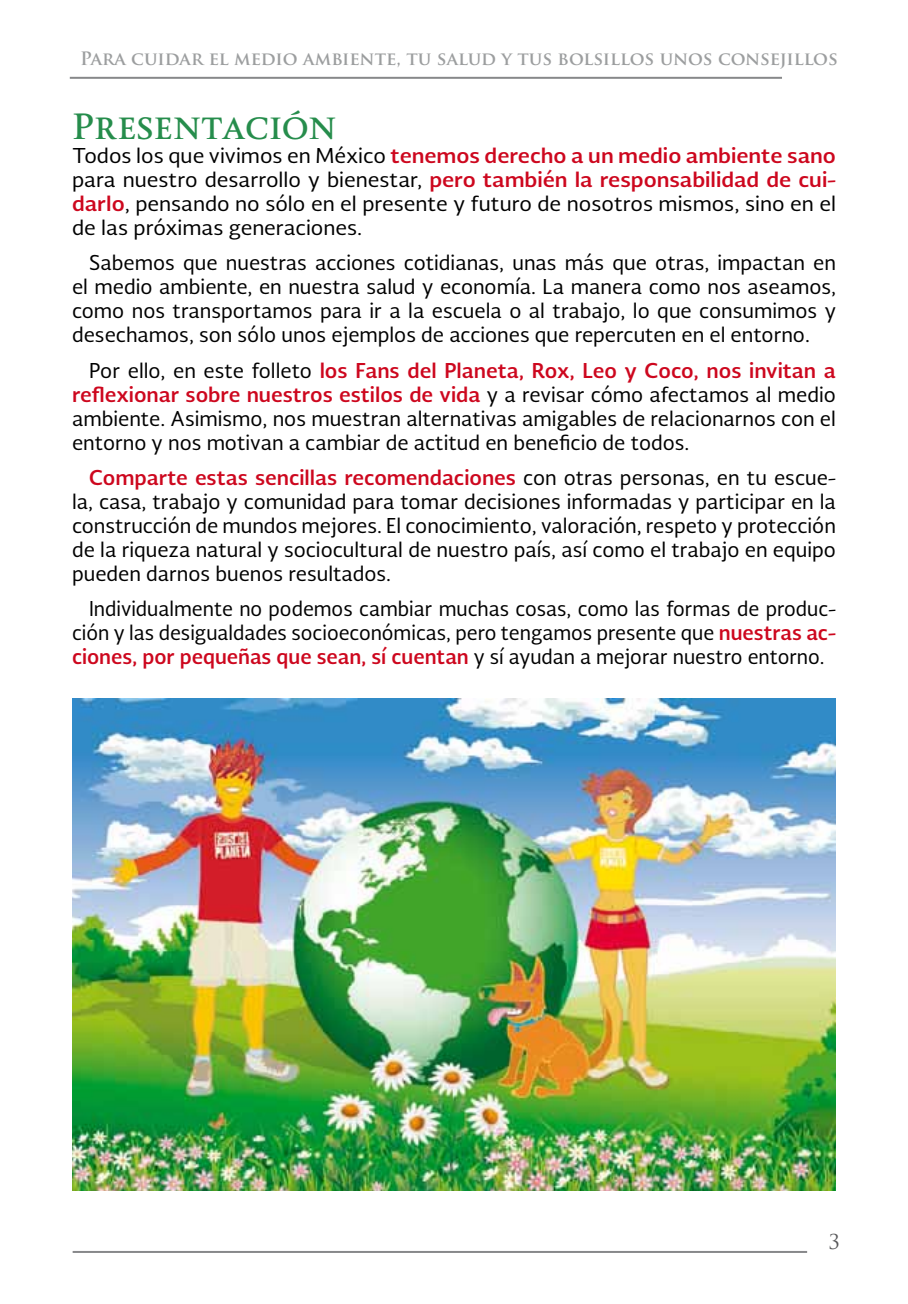
<style>
.page{position:relative;width:908px;height:1304px;background:#fff}
.page>*{position:absolute;margin:0;border:0;box-sizing:border-box;transform-origin:0 0}
.t1{font:700 34px "Soberana Titular";color:#268d4c}
.t2{font:20px/24px "Soberana Sans";color:#000;text-align:justify}
.t3{font:20px/24px "Soberana Sans";color:#000;text-align:justify;scale:1.04 1}
.t4{font:20px "Trajan Pro";color:#58585a}
.t5{font:700 18px "Trajan Pro";color:#9c9e9f}
.s1{font-weight:700;color:#cd071e}
</style>
<div class="page">
<hr style="left:73px;top:1251px;width:733px;height:2px;background:#87888a">
<hr style="left:70px;top:77px;width:711px;height:2px;background:#87888a">
<img style="left:72px;top:698px;width:763px;height:493px">
<p class="t5" style="left:80px;top:47px;width:758px">Para cuidar el medio ambiente, tu salud y tus bolsillos unos consejillos</p>
<h1 class="t1" style="left:72px;top:105px;width:265px">Presentación</h1>
<p class="t3" style="left:72px;top:143px;width:735px">Todos los que vivimos en México <span class="s1">tenemos derecho a un medio ambiente sano </span>para nuestro desarrollo y bienestar, <span class="s1">pero también la responsabilidad de cui&shy;darlo</span>, pensando no sólo en el presente y futuro de nosotros mismos, sino en el de las próximas generaciones.</p>
<p class="t2" style="left:72px;top:250px;width:765px;text-indent:17px">Sabemos que nuestras acciones cotidianas, unas más que otras, impactan en el medio ambiente, en nuestra salud y economía. La manera como nos aseamos, como nos transportamos para ir a la escuela o al trabajo, lo que consumimos y desechamos, son sólo unos ejemplos de acciones que repercuten en el entorno.</p>
<p class="t2" style="left:72px;top:358px;width:765px;text-indent:17px">Por ello, en este folleto <span class="s1">los Fans del Planeta, Rox, Leo y Coco, nos invitan a reflexionar sobre nuestros estilos de vida</span> y a revisar cómo afectamos al medio ambiente. Asimismo, nos muestran alternativas amigables de relacionarnos con el entorno y nos motivan a cambiar de actitud en beneficio de todos.</p>
<p class="t2" style="left:72px;top:465px;width:765px;text-indent:17px"><span class="s1">Comparte estas sencillas recomendaciones</span> con otras personas, en tu escue&shy;la, casa, trabajo y comunidad para tomar decisiones informadas y participar en la construcción de mundos mejores. El conocimiento, valoración, respeto y protección de la riqueza natural y sociocultural de nuestro país, así como el trabajo en equipo pueden darnos buenos resultados.</p>
<p class="t2" style="left:72px;top:596px;width:765px;text-indent:17px">Individualmente no podemos cambiar muchas cosas, como las formas de produc&shy;ción y las desigualdades socioeconómicas, pero tengamos presente que <span class="s1">nuestras ac&shy;ciones, por pequeñas que sean, sí cuentan</span> y sí ayudan a mejorar nuestro entorno.</p>
<p class="t4" style="left:828px;top:1229px;width:13px">3</p>
</div>
